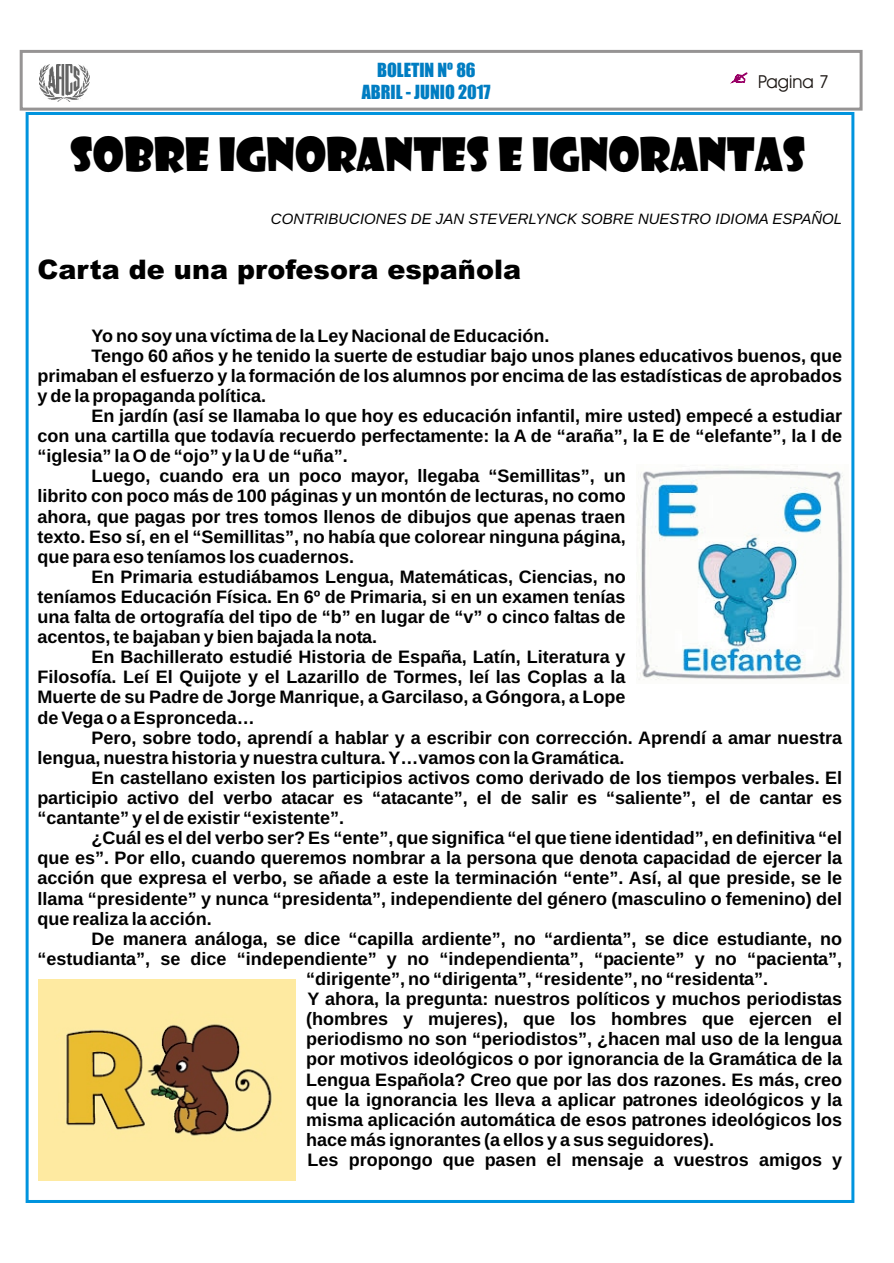
<style>
.page{position:relative;width:894px;height:1263px;background:#fff}
.page>*{position:absolute;margin:0;border:0;box-sizing:border-box;transform-origin:0 0}
.t1{font:45px "Showcard Gothic";color:#000}
.t2{font:900 27px "Arial";color:#000}
.t3{font:700 18px "Arimo";color:#000}
.t4{font:18px/21.9px "Impact";color:#007dc2;text-align:center}
.t5{font:18px "Avant Garde Bk BT";color:#1f1a17}
.t6{font:italic 15px "Arimo";color:#000}
</style>
<div class="page">
<div style="left:26px;top:112px;width:828px;height:1091px;background:#fff;border:3px solid #0094de"></div>
<div style="left:20px;top:50px;width:843px;height:61px;border:3px solid #969494"></div>
<svg style="left:731px;top:73px;width:16px;height:10px"></svg>
<img style="left:40px;top:64px;width:49px;height:38px">
<img style="left:638px;top:470px;width:206px;height:210px">
<img style="left:39px;top:980px;width:256px;height:201px">
<p class="t4" style="left:362px;top:60px;width:130px">BOLETIN Nº 86<br>ABRIL - JUNIO 2017</p>
<p class="t5" style="left:758px;top:74px;width:72px">Pagina 7</p>
<h1 class="t1" style="left:70px;top:135px;width:737px">SOBRE IGNORANTES E IGNORANTAS</h1>
<p class="t6" style="left:271px;top:213px;width:573px">CONTRIBUCIONES DE JAN STEVERLYNCK SOBRE NUESTRO IDIOMA ESPAÑOL</p>
<h2 class="t2" style="left:38px;top:259px;width:485px">Carta de una profesora española</h2>
<p class="t3" style="left:92px;top:328px;width:459px">Yo no soy una víctima de la Ley Nacional de Educación.</p>
<p class="t3" style="left:92px;top:349px;width:752px">Tengo 60 años y he tenido la suerte de estudiar bajo unos planes educativos buenos, que</p>
<p class="t3" style="left:38px;top:369px;width:806px">primaban el esfuerzo y la formación de los alumnos por encima de las estadísticas de aprobados</p>
<p class="t3" style="left:38px;top:389px;width:230px">y de la propaganda política.</p>
<p class="t3" style="left:92px;top:409px;width:752px">En jardín (así se llamaba lo que hoy es educación infantil, mire usted) empecé a estudiar</p>
<p class="t3" style="left:38px;top:429px;width:806px">con una cartilla que todavía recuerdo perfectamente: la A de “araña”, la E de “elefante”, la I de</p>
<p class="t3" style="left:38px;top:449px;width:312px">“iglesia” la O de “ojo” y la U de “uña”.</p>
<p class="t3" style="left:92px;top:469px;width:536px">Luego, cuando era un poco mayor, llegaba “Semillitas”, un</p>
<p class="t3" style="left:38px;top:489px;width:590px">librito con poco más de 100 páginas y un montón de lecturas, no como</p>
<p class="t3" style="left:38px;top:509px;width:590px">ahora, que pagas por tres tomos llenos de dibujos que apenas traen</p>
<p class="t3" style="left:38px;top:530px;width:590px">texto. Eso sí, en el “Semillitas”, no había que colorear ninguna página,</p>
<p class="t3" style="left:38px;top:550px;width:318px">que para eso teníamos los cuadernos.</p>
<p class="t3" style="left:92px;top:570px;width:536px">En Primaria estudiábamos Lengua, Matemáticas, Ciencias, no</p>
<p class="t3" style="left:38px;top:590px;width:590px">teníamos Educación Física. En 6º de Primaria, si en un examen tenías</p>
<p class="t3" style="left:38px;top:610px;width:590px">una falta de ortografía del tipo de “b” en lugar de “v” o cinco faltas de</p>
<p class="t3" style="left:38px;top:630px;width:341px">acentos, te bajaban y bien bajada la nota.</p>
<p class="t3" style="left:92px;top:650px;width:536px">En Bachillerato estudié Historia de España, Latín, Literatura y</p>
<p class="t3" style="left:38px;top:670px;width:590px">Filosofía. Leí El Quijote y el Lazarillo de Tormes, leí las Coplas a la</p>
<p class="t3" style="left:38px;top:690px;width:590px">Muerte de su Padre de Jorge Manrique, a Garcilaso, a Góngora, a Lope</p>
<p class="t3" style="left:38px;top:710px;width:219px">de Vega o a Espronceda…</p>
<p class="t3" style="left:92px;top:731px;width:752px">Pero, sobre todo, aprendí a hablar y a escribir con corrección. Aprendí a amar nuestra</p>
<p class="t3" style="left:38px;top:751px;width:588px">lengua, nuestra historia y nuestra cultura. Y…vamos con la Gramática.</p>
<p class="t3" style="left:92px;top:771px;width:752px">En castellano existen los participios activos como derivado de los tiempos verbales. El</p>
<p class="t3" style="left:38px;top:791px;width:806px">participio activo del verbo atacar es “atacante”, el de salir es “saliente”, el de cantar es</p>
<p class="t3" style="left:38px;top:811px;width:308px">“cantante” y el de existir “existente”.</p>
<p class="t3" style="left:92px;top:831px;width:752px">¿Cuál es el del verbo ser? Es “ente”, que significa “el que tiene identidad”, en definitiva “el</p>
<p class="t3" style="left:38px;top:851px;width:806px">que es”. Por ello, cuando queremos nombrar a la persona que denota capacidad de ejercer la</p>
<p class="t3" style="left:38px;top:871px;width:806px">acción que expresa el verbo, se añade a este la terminación “ente”. Así, al que preside, se le</p>
<p class="t3" style="left:38px;top:891px;width:806px">llama “presidente” y nunca “presidenta”, independiente del género (masculino o femenino) del</p>
<p class="t3" style="left:38px;top:912px;width:176px">que realiza la acción.</p>
<p class="t3" style="left:92px;top:932px;width:752px">De manera análoga, se dice “capilla ardiente”, no “ardienta”, se dice estudiante, no</p>
<p class="t3" style="left:38px;top:952px;width:806px">“estudianta”, se dice “independiente” y no “independienta”, “paciente” y no “pacienta”,</p>
<p class="t3" style="left:306px;top:972px;width:464px">“dirigente”, no “dirigenta”, “residente”, no “residenta”.</p>
<p class="t3" style="left:308px;top:992px;width:536px">Y ahora, la pregunta: nuestros políticos y muchos periodistas</p>
<p class="t3" style="left:306px;top:1012px;width:538px">(hombres y mujeres), que los hombres que ejercen el</p>
<p class="t3" style="left:306px;top:1032px;width:538px">periodismo no son “periodistos”, ¿hacen mal uso de la lengua</p>
<p class="t3" style="left:306px;top:1052px;width:538px">por motivos ideológicos o por ignorancia de la Gramática de la</p>
<p class="t3" style="left:306px;top:1072px;width:538px">Lengua Española? Creo que por las dos razones. Es más, creo</p>
<p class="t3" style="left:306px;top:1093px;width:538px">que la ignorancia les lleva a aplicar patrones ideológicos y la</p>
<p class="t3" style="left:306px;top:1113px;width:538px">misma aplicación automática de esos patrones ideológicos los</p>
<p class="t3" style="left:306px;top:1133px;width:410px">hace más ignorantes (a ellos y a sus seguidores).</p>
<p class="t3" style="left:308px;top:1153px;width:536px">Les propongo que pasen el mensaje a vuestros amigos y</p>
</div>
